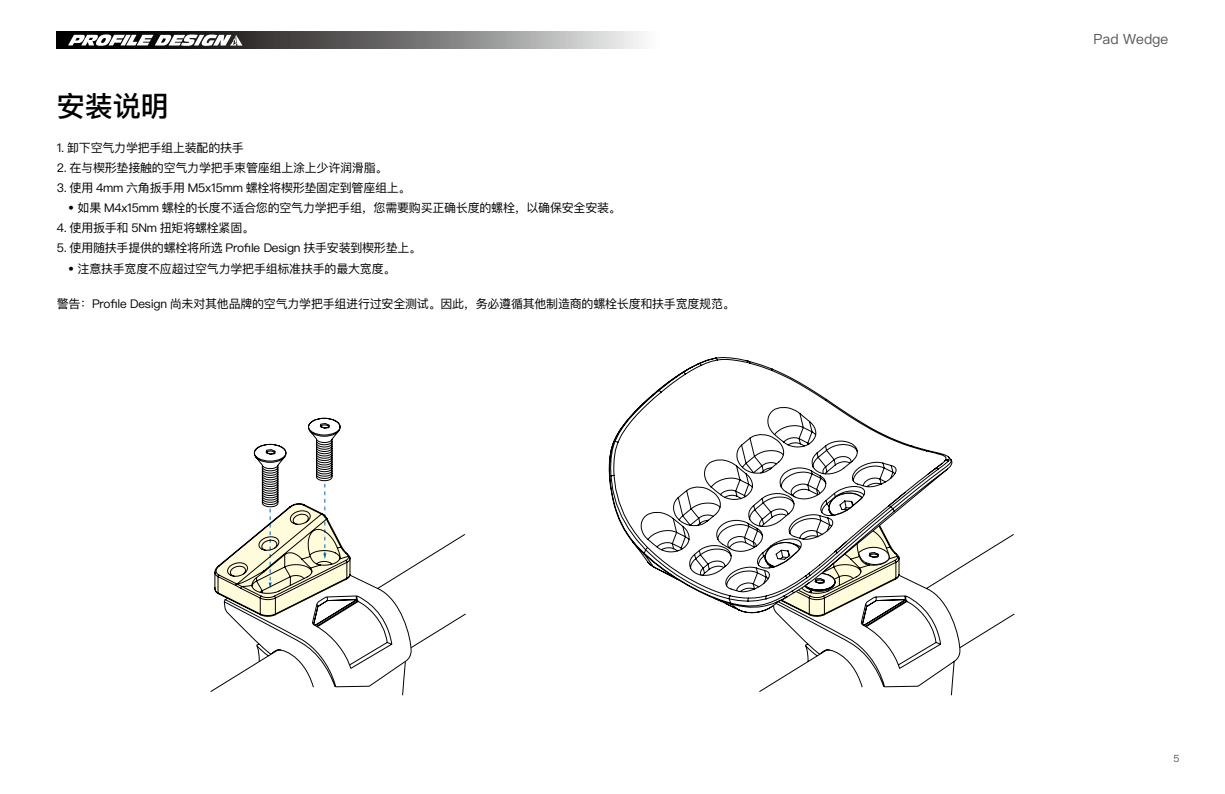
<style>
.page{position:relative;width:1225px;height:794px;background:#fff}
.page>*{position:absolute;margin:0;border:0;box-sizing:border-box;transform-origin:0 0}
.t1{font:500 28px "Ping Fang SC";color:#000}
.t2{font:14px "Ping Fang SC";color:#595757}
.t3{font:12px "Ping Fang SC";letter-spacing:-.02em;color:#000}
.t4{font:10px "Ping Fang SC";color:#595757}
</style>
<div class="page">
<svg style="left:57px;top:32px;width:584px;height:17px;background:#767575"></svg>
<svg style="left:68px;top:34px;width:174px;height:12px"></svg>
<svg style="left:759px;top:534px;width:255px;height:161px"></svg>
<svg style="left:959px;top:613px;width:55px;height:35px"></svg>
<svg style="left:210px;top:418px;width:253px;height:277px"></svg>
<svg style="left:214px;top:503px;width:252px;height:113px"></svg>
<svg style="left:608px;top:461px;width:346px;height:158px"></svg>
<svg style="left:757px;top:613px;width:143px;height:3px"></svg>
<svg style="left:609px;top:357px;width:343px;height:256px"></svg>
<h1 class="t1" style="left:57px;top:88px;width:113px">安装说明</h1>
<p class="t3" style="left:57px;top:140px;width:189px">1. 卸下空气力学把手组上装配的扶手</p>
<p class="t3" style="left:57px;top:160px;width:332px">2. 在与楔形垫接触的空气力学把手束管座组上涂上少许润滑脂。</p>
<p class="t3" style="left:57px;top:181px;width:355px">3. 使用 4mm 六角扳手用 M5x15mm 螺栓将楔形垫固定到管座组上。</p>
<p class="t3" style="left:68px;top:201px;width:554px">• 如果 M4x15mm 螺栓的长度不适合您的空气力学把手组，您需要购买正确长度的螺栓，以确保安全安装。</p>
<p class="t3" style="left:57px;top:221px;width:199px">4. 使用扳手和 5Nm 扭矩将螺栓紧固。</p>
<p class="t3" style="left:57px;top:241px;width:366px">5. 使用随扶手提供的螺栓将所选 Profile Design 扶手安装到楔形垫上。</p>
<p class="t3" style="left:68px;top:261px;width:329px">• 注意扶手宽度不应超过空气力学把手组标准扶手的最大宽度。</p>
<p class="t3" style="left:57px;top:296px;width:679px">警告：Profile Design 尚未对其他品牌的空气力学把手组进行过安全测试。因此，务必遵循其他制造商的螺栓长度和扶手宽度规范。</p>
<p class="t2" style="left:1093px;top:30px;width:76px">Pad Wedge</p>
<p class="t4" style="left:1173px;top:752px;width:7px">5</p>
</div>
